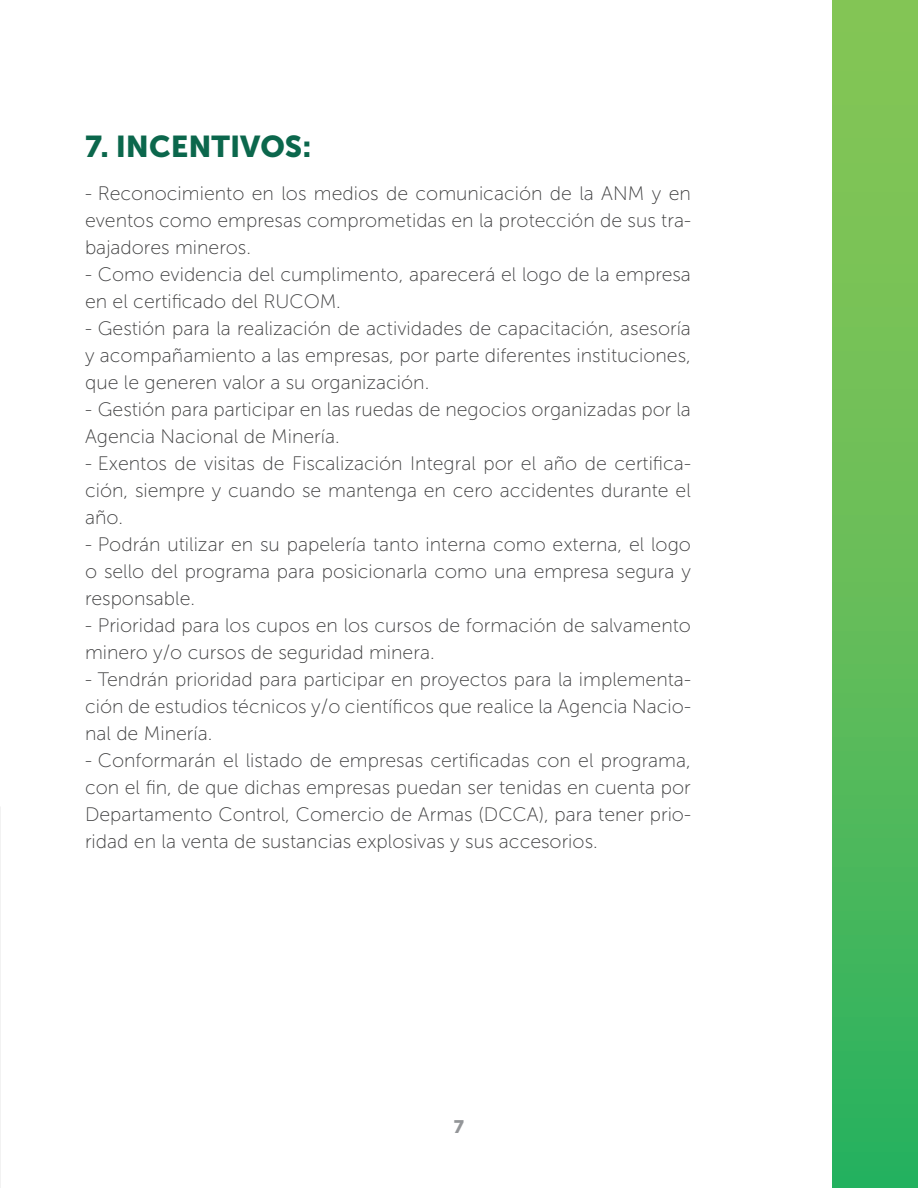
<style>
.page{position:relative;width:918px;height:1188px;background:#fff}
.page>*{position:absolute;margin:0;border:0;box-sizing:border-box;transform-origin:0 0}
.t1{font:30px "Museo Sans 900";color:#0b674c}
.Párrafo_NORMAL{font:19.5px/27px "Museo Sans 100";color:#3e3e3f;text-align:justify}
.t2{font:18px "Museo Sans 900";color:#939598}
</style>
<div class="page">
<img style="left:0;top:806px;width:1px;height:382px">
<div style="left:833px;top:0;width:85px;height:1188px;background:linear-gradient(to bottom,#90c754,#2fb25f)"></div>
<p class="t1" style="left:85px;top:129px;width:228px">7. INCENTIVOS:</p>
<p class="Párrafo_NORMAL" style="left:85px;top:180px;width:607px">- Reconocimiento en los medios de comunicación de la ANM y en eventos como empresas comprometidas en la protección de sus tra&shy;bajadores mineros.</p>
<p class="Párrafo_NORMAL" style="left:85px;top:261px;width:607px">- Como evidencia del cumplimento, aparecerá el logo de la empresa en el certificado del RUCOM.</p>
<p class="Párrafo_NORMAL" style="left:85px;top:315px;width:607px">- Gestión para la realización de actividades de capacitación, asesoría y acompañamiento a las empresas, por parte diferentes instituciones, que le generen valor a su organización.</p>
<p class="Párrafo_NORMAL" style="left:85px;top:396px;width:607px">- Gestión para participar en las ruedas de negocios organizadas por la<br>Agencia Nacional de Minería.</p>
<p class="Párrafo_NORMAL" style="left:85px;top:450px;width:607px">- Exentos de visitas de Fiscalización Integral por el año de certifica&shy;ción, siempre y cuando se mantenga en cero accidentes durante el año.</p>
<p class="Párrafo_NORMAL" style="left:85px;top:531px;width:607px">- Podrán utilizar en su papelería tanto interna como externa, el logo o sello del programa para posicionarla como una empresa segura y responsable.</p>
<p class="Párrafo_NORMAL" style="left:85px;top:612px;width:607px">- Prioridad para los cupos en los cursos de formación de salvamento minero y/o cursos de seguridad minera.</p>
<p class="Párrafo_NORMAL" style="left:85px;top:666px;width:607px">- Tendrán prioridad para participar en proyectos para la implementa&shy;ción de estudios técnicos y/o científicos que realice la Agencia Nacio&shy;nal de Minería.</p>
<p class="Párrafo_NORMAL" style="left:85px;top:747px;width:607px">- Conformarán el listado de empresas certificadas con el programa, con el fin, de que dichas empresas puedan ser tenidas en cuenta por Departamento Control, Comercio de Armas (DCCA), para tener prio&shy;ridad en la venta de sustancias explosivas y sus accesorios.</p>
<p class="t2" style="left:454px;top:1117px;width:12px">7</p>
</div>
